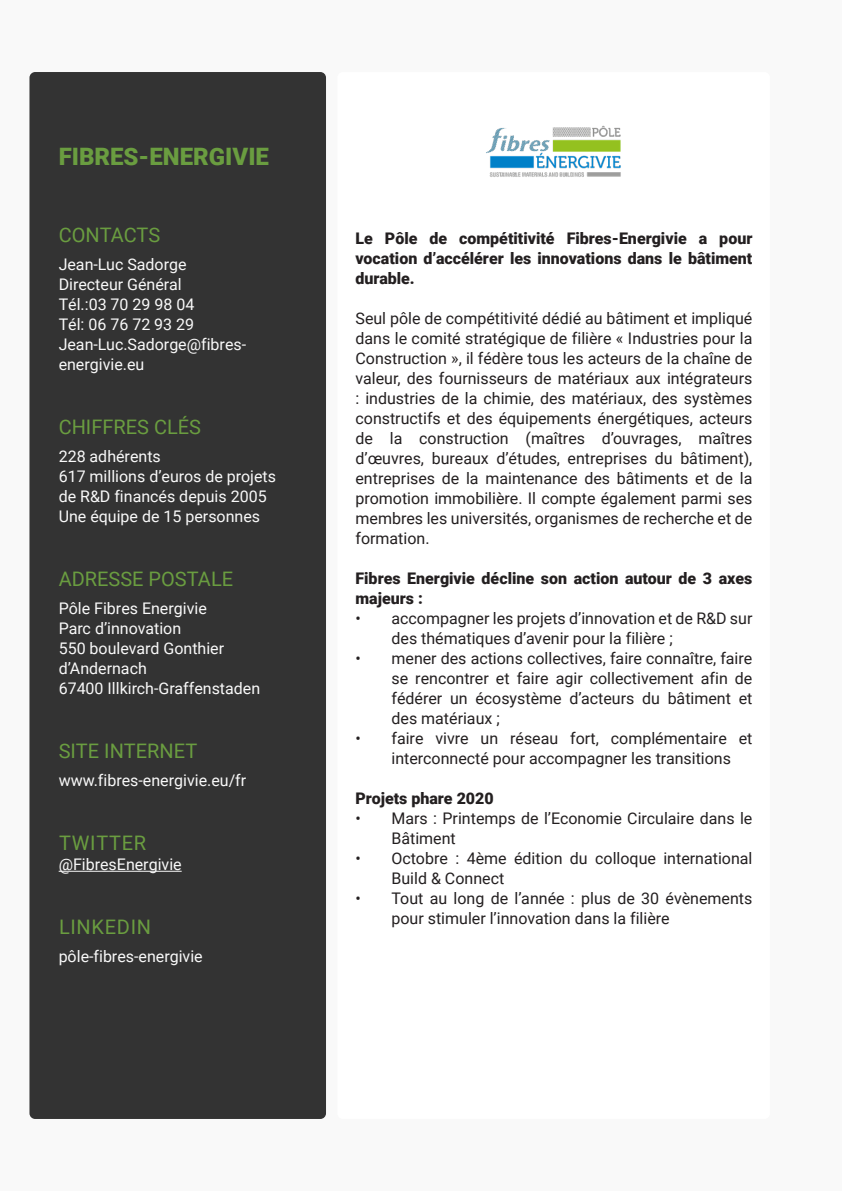
<style>
.page{position:relative;width:842px;height:1191px;background:#fff}
.page>*{position:absolute;margin:0;border:0;box-sizing:border-box;transform-origin:0 0}
.t1{font:900 24px "Roboto";color:#6a9d40}
.t2{font:20px "Roboto";color:#6a9d40}
.t3{font:20px "Roboto";letter-spacing:.035em;color:#6a9d40}
.t4{font:16px/20px "Roboto";color:#231f20}
.t5{font:16px/20px "Roboto";color:#f9f9f9}
.t6{font:900 16px/20px "Roboto";color:#231f20;text-align:justify}
</style>
<div class="page">
<div style="left:29px;top:72px;width:297px;height:1047px;background:#333;border-radius:6px"></div>
<hr style="left:59px;top:871px;width:123px;height:1px;background:#f9f9f9">
<img style="left:486px;top:126px;width:135px;height:51px">
<p class="t1" style="left:59px;top:140px;width:212px">FIBRES-ENERGIVIE</p>
<p class="t2" style="left:59px;top:221px;width:103px">CONTACTS</p>
<p class="t5" style="left:59px;top:253px;width:129px">Jean-Luc Sadorge</p>
<p class="t5" style="left:59px;top:273px;width:124px">Directeur Général</p>
<p class="t5" style="left:59px;top:293px;width:137px">Tél.:03 70 29 98 04</p>
<p class="t5" style="left:59px;top:313px;width:137px">Tél: 06 76 72 93 29</p>
<p class="t5" style="left:59px;top:333px;width:189px">Jean-Luc.Sadorge@fibres&shy;energivie.eu</p>
<p class="t2" style="left:59px;top:413px;width:144px">CHIFFRES CLÉS</p>
<p class="t5" style="left:59px;top:445px;width:104px">228 adhérents</p>
<p class="t5" style="left:59px;top:465px;width:219px">617 millions d’euros de projets de R&amp;D financés depuis 2005</p>
<p class="t5" style="left:59px;top:505px;width:203px">Une équipe de 15 personnes</p>
<p class="t2" style="left:59px;top:565px;width:176px">ADRESSE POSTALE</p>
<p class="t5" style="left:59px;top:597px;width:150px">Pôle Fibres Energivie</p>
<p class="t5" style="left:59px;top:617px;width:124px">Parc d’innovation</p>
<p class="t5" style="left:59px;top:637px;width:167px">550 boulevard Gonthier d’Andernach</p>
<p class="t5" style="left:59px;top:677px;width:203px">67400 Illkirch-Graffenstaden</p>
<p class="t2" style="left:59px;top:737px;width:140px">SITE INTERNET</p>
<p class="t5" style="left:59px;top:769px;width:189px">www.fibres-energivie.eu/fr</p>
<p class="t3" style="left:59px;top:829px;width:89px">TWITTER</p>
<p class="t5" style="left:59px;top:853px;width:125px">@FibresEnergivie</p>
<p class="t3" style="left:59px;top:913px;width:94px">LINKEDIN</p>
<p class="t5" style="left:59px;top:945px;width:146px">pôle-fibres-energivie</p>
<p class="t6" style="left:355px;top:227px;width:398px">Le Pôle de compétitivité Fibres-Energivie a pour vocation d’accélérer les innovations dans le bâtiment durable.</p>
<p class="t4" style="left:355px;top:307px;width:398px;text-align:justify">Seul pôle de compétitivité dédié au bâtiment et impliqué dans le comité stratégique de filière « Industries pour la Construction », il fédère tous les acteurs de la chaîne de valeur, des fournisseurs de matériaux aux intégrateurs : industries de la chimie, des matériaux, des systèmes constructifs et des équipements énergétiques, acteurs de la construction (maîtres d’ouvrages, maîtres d’œuvres, bureaux d’études, entreprises du bâtiment), entreprises de la maintenance des bâtiments et de la promotion immobilière. Il compte également parmi ses membres les universités, organismes de recherche et de formation.</p>
<p class="t6" style="left:355px;top:567px;width:398px">Fibres Energivie décline son action autour de 3 axes majeurs :</p>
<p class="t4" style="left:391px;top:607px;width:362px;text-indent:-36px">• accompagner les projets d’innovation et de R&amp;D sur des thématiques d’avenir pour la filière ;</p>
<p class="t4" style="left:391px;top:647px;width:362px;text-align:justify;text-indent:-36px">• mener des actions collectives, faire connaître, faire se rencontrer et faire agir collectivement afin de fédérer un écosystème d’acteurs du bâtiment et des matériaux ;</p>
<p class="t4" style="left:391px;top:727px;width:362px;text-indent:-36px">• faire vivre un réseau fort, complémentaire et interconnecté pour accompagner les transitions</p>
<p class="t6" style="left:355px;top:787px;width:140px">Projets phare 2020</p>
<p class="t4" style="left:391px;top:807px;width:362px;text-indent:-36px">• Mars : Printemps de l’Economie Circulaire dans le<br>Bâtiment</p>
<p class="t4" style="left:391px;top:847px;width:362px;text-indent:-36px">• Octobre : 4ème édition du colloque international<br>Build &amp; Connect</p>
<p class="t4" style="left:391px;top:887px;width:362px;text-indent:-36px">• Tout au long de l’année : plus de 30 évènements pour stimuler l’innovation dans la filière</p>
</div>
